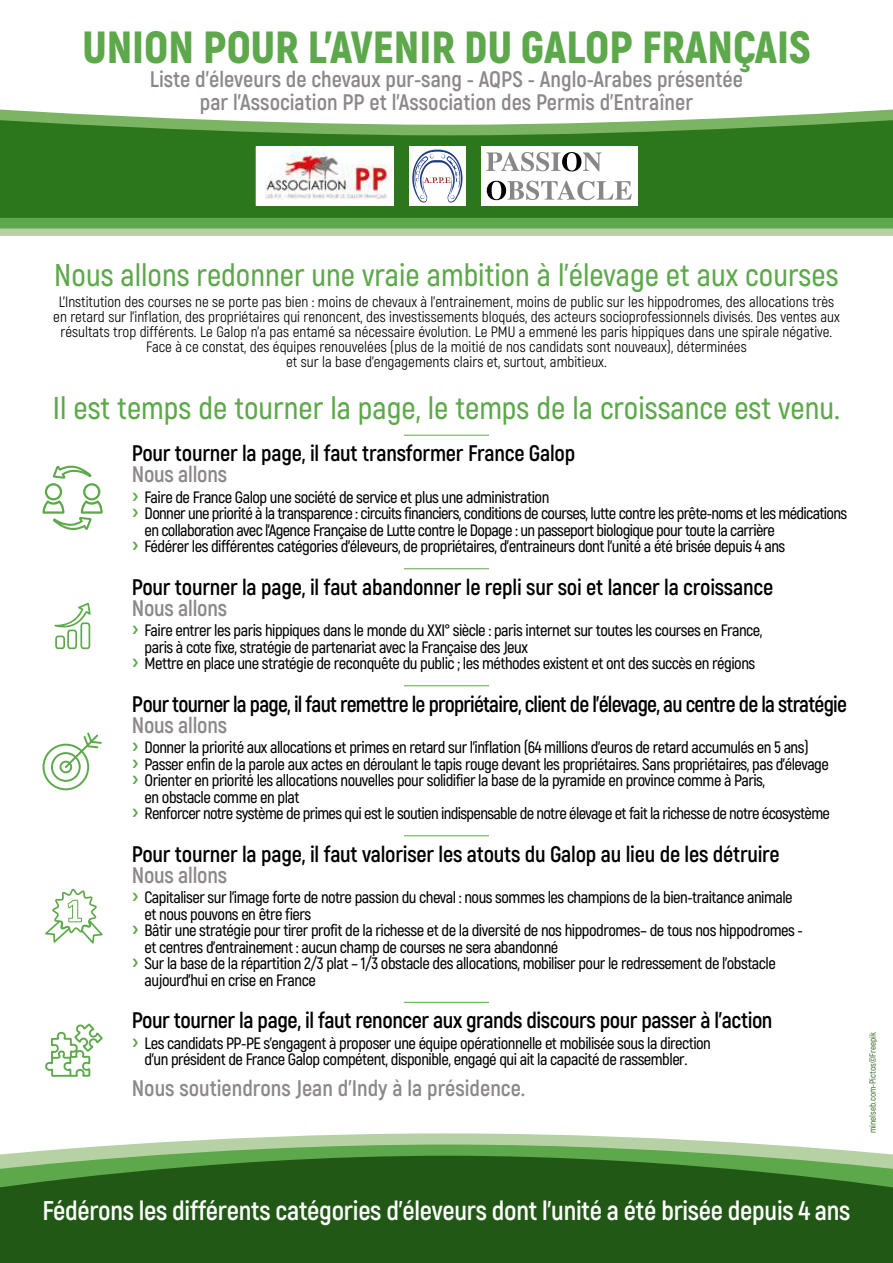
<style>
.page{position:relative;width:893px;height:1263px;background:#fff}
.page>*{position:absolute;margin:0;border:0;box-sizing:border-box;transform-origin:0 0}
.t1{font:900 45px "Akrobat";color:#5ca84a}
.t2{font:600 31.5px "Akrobat";color:#5ca84a}
.t3{font:700 27px "Akrobat";letter-spacing:-.01em;color:#fff}
.t4{font:700 22.5px "Akrobat";letter-spacing:-.015em;color:#000}
.t5{font:700 22.5px/22.5px "Akrobat";color:#8e8789;text-align:center}
.t6{font:700 22.5px "Akrobat";letter-spacing:-.035em;color:#000}
.t7{font:600 16.5px/16.5px "Akrobat";letter-spacing:-.03em;color:#000}
.t8{font:15px/15px "Akrobat";color:#000;text-align:center}
.t9{font:600 9px "Akrobat";color:#477437}
.s1{font-weight:700;font-size:24px;color:#5ca84a}
</style>
<div class="page">
<svg style="left:0;top:228px;width:893px;height:8px;background:#b0cf9f"></svg>
<div style="left:0;top:218px;width:893px;height:10px;background:#5ca84a"></div>
<svg style="left:0;top:109px;width:893px;height:109px;background:#518f42"></svg>
<div style="left:481px;top:146px;width:156px;height:60px;background:#fff"></div>
<svg style="left:486px;top:152px;width:116px;height:19px"></svg>
<svg style="left:487px;top:181px;width:145px;height:19px"></svg>
<div style="left:409px;top:146px;width:57px;height:60px;background:#fff"></div>
<svg style="left:412px;top:150px;width:50px;height:53px"></svg>
<img style="left:258px;top:148px;width:134px;height:56px">
<hr style="left:404px;top:435px;width:85px;height:1px;background:#5ca84a">
<hr style="left:404px;top:568px;width:85px;height:1px;background:#5ca84a">
<hr style="left:404px;top:685px;width:85px;height:1px;background:#5ca84a">
<hr style="left:404px;top:835px;width:85px;height:1px;background:#5ca84a">
<hr style="left:404px;top:1002px;width:85px;height:1px;background:#5ca84a">
<svg style="left:43px;top:732px;width:59px;height:58px"></svg>
<svg style="left:43px;top:465px;width:60px;height:65px"></svg>
<svg style="left:54px;top:603px;width:37px;height:46px"></svg>
<svg style="left:45px;top:889px;width:58px;height:54px"></svg>
<svg style="left:136px;top:1133px;width:621px;height:11px;fill:#b6d2a5"></svg>
<svg style="left:0;top:1144px;width:893px;height:12px;background:#98c589"></svg>
<svg style="left:0;top:1156px;width:893px;height:107px;background:#29601c"></svg>
<svg style="left:45px;top:1023px;width:58px;height:54px"></svg>
<h1 class="t1" style="left:82px;top:18px;width:730px">UNION POUR L’AVENIR DU GALOP FRANÇAIS</h1>
<h3 class="t5" style="left:150px;top:68px;width:595px">Liste d’éleveurs de chevaux pur-sang - AQPS - Anglo-Arabes présentée par l’Association PP et l’Association des Permis d’Entraîner</h3>
<h2 class="t2" style="left:54px;top:255px;width:786px">Nous allons redonner une vraie ambition à l’élevage et aux courses</h2>
<p class="t8" style="left:53px;top:294px;width:788px">L’Institution des courses ne se porte pas bien : moins de chevaux à l’entrainement, moins de public sur les hippodromes, des allocations très en retard sur l’inflation, des propriétaires qui renoncent, des investissements bloqués, des acteurs socioprofessionnels divisés. Des ventes aux résultats trop différents. Le Galop n’a pas entamé sa nécessaire évolution. Le PMU a emmené les paris hippiques dans une spirale négative.<br>Face à ce constat, des équipes renouvelées (plus de la moitié de nos candidats sont nouveaux), déterminées<br>et sur la base d’engagements clairs et, surtout, ambitieux.</p>
<h2 class="t2" style="left:53px;top:389px;width:789px">Il est temps de tourner la page, le temps de la croissance est venu.</h2>
<h3 class="t4" style="left:132px;top:439px;width:445px">Pour tourner la page, il faut transformer France Galop</h3>
<h3 class="t5" style="left:132px;top:463px;width:97px">Nous allons</h3>
<p class="t7" style="left:132px;top:489px;width:419px"><span class="s1">›</span> Faire de France Galop une société de service et plus une administration</p>
<p class="t7" style="left:132px;top:505px;width:717px"><span class="s1">›</span> Donner une priorité à la transparence : circuits financiers, conditions de courses, lutte contre les prête-noms et les médications</p>
<p class="t7" style="left:145px;top:522px;width:632px">en collaboration avec l’Agence Française de Lutte contre le Dopage : un passeport biologique pour toute la carrière</p>
<p class="t7" style="left:132px;top:538px;width:655px"><span class="s1">›</span> Fédérer les différentes catégories d’éleveurs, de propriétaires, d’entraineurs dont l’unité a été brisée depuis 4 ans</p>
<h3 class="t4" style="left:132px;top:573px;width:643px">Pour tourner la page, il faut abandonner le repli sur soi et lancer la croissance</h3>
<h3 class="t5" style="left:132px;top:596px;width:97px">Nous allons</h3>
<p class="t7" style="left:132px;top:622px;width:632px"><span class="s1">›</span> Faire entrer les paris hippiques dans le monde du XXI° siècle : paris internet sur toutes les courses en France,</p>
<p class="t7" style="left:145px;top:639px;width:385px">paris à cote fixe, stratégie de partenariat avec la Française des Jeux</p>
<p class="t7" style="left:132px;top:655px;width:625px"><span class="s1">›</span> Mettre en place une stratégie de reconquête du public ; les méthodes existent et ont des succès en régions</p>
<h3 class="t6" style="left:132px;top:690px;width:717px">Pour tourner la page, il faut remettre le propriétaire, client de l’élevage, au centre de la stratégie</h3>
<h3 class="t5" style="left:132px;top:713px;width:97px">Nous allons</h3>
<p class="t7" style="left:132px;top:739px;width:678px"><span class="s1">›</span> Donner la priorité aux allocations et primes en retard sur l’inflation (64 millions d’euros de retard accumulés en 5 ans)</p>
<p class="t7" style="left:132px;top:756px;width:699px"><span class="s1">›</span> Passer enfin de la parole aux actes en déroulant le tapis rouge devant les propriétaires. Sans propriétaires, pas d’élevage</p>
<p class="t7" style="left:132px;top:772px;width:635px"><span class="s1">›</span> Orienter en priorité les allocations nouvelles pour solidifier la base de la pyramide en province comme à Paris,</p>
<p class="t7" style="left:145px;top:789px;width:156px">en obstacle comme en plat</p>
<p class="t7" style="left:132px;top:805px;width:700px"><span class="s1">›</span> Renforcer notre système de primes qui est le soutien indispensable de notre élevage et fait la richesse de notre écosystème</p>
<h3 class="t4" style="left:132px;top:840px;width:649px">Pour tourner la page, il faut valoriser les atouts du Galop au lieu de les détruire</h3>
<h3 class="t5" style="left:132px;top:863px;width:97px">Nous allons</h3>
<p class="t7" style="left:132px;top:889px;width:662px"><span class="s1">›</span> Capitaliser sur l’image forte de notre passion du cheval : nous sommes les champions de la bien-traitance animale</p>
<p class="t7" style="left:145px;top:906px;width:168px">et nous pouvons en être fiers</p>
<p class="t7" style="left:132px;top:922px;width:673px"><span class="s1">›</span> Bâtir une stratégie pour tirer profit de la richesse et de la diversité de nos hippodromes– de tous nos hippodromes -</p>
<p class="t7" style="left:145px;top:939px;width:415px">et centres d’entrainement : aucun champ de courses ne sera abandonné</p>
<p class="t7" style="left:132px;top:955px;width:645px"><span class="s1">›</span> Sur la base de la répartition 2/3 plat – 1/3 obstacle des allocations, mobiliser pour le redressement de l’obstacle</p>
<p class="t7" style="left:145px;top:972px;width:173px">aujourd’hui en crise en France</p>
<h3 class="t4" style="left:132px;top:1006px;width:642px">Pour tourner la page, il faut renoncer aux grands discours pour passer à l’action</h3>
<p class="t7" style="left:145px;top:1035px;width:568px;text-indent:-13px"><span class="s1">›</span> Les candidats PP-PE s’engagent à proposer une équipe opérationnelle et mobilisée sous la direction d’un président de France Galop compétent, disponible, engagé qui ait la capacité de rassembler.</p>
<h3 class="t5" style="left:132px;top:1076px;width:395px">Nous soutiendrons Jean d’Indy à la présidence.</h3>
<p class="t9" style="left:867px;top:1133px;width:103px;rotate:-90deg">minelseb.com-Pictos©Freepik</p>
<h3 class="t3" style="left:43px;top:1194px;width:809px">Fédérons les différents catégories d’éleveurs dont l’unité a été brisée depuis 4 ans</h3>
</div>
